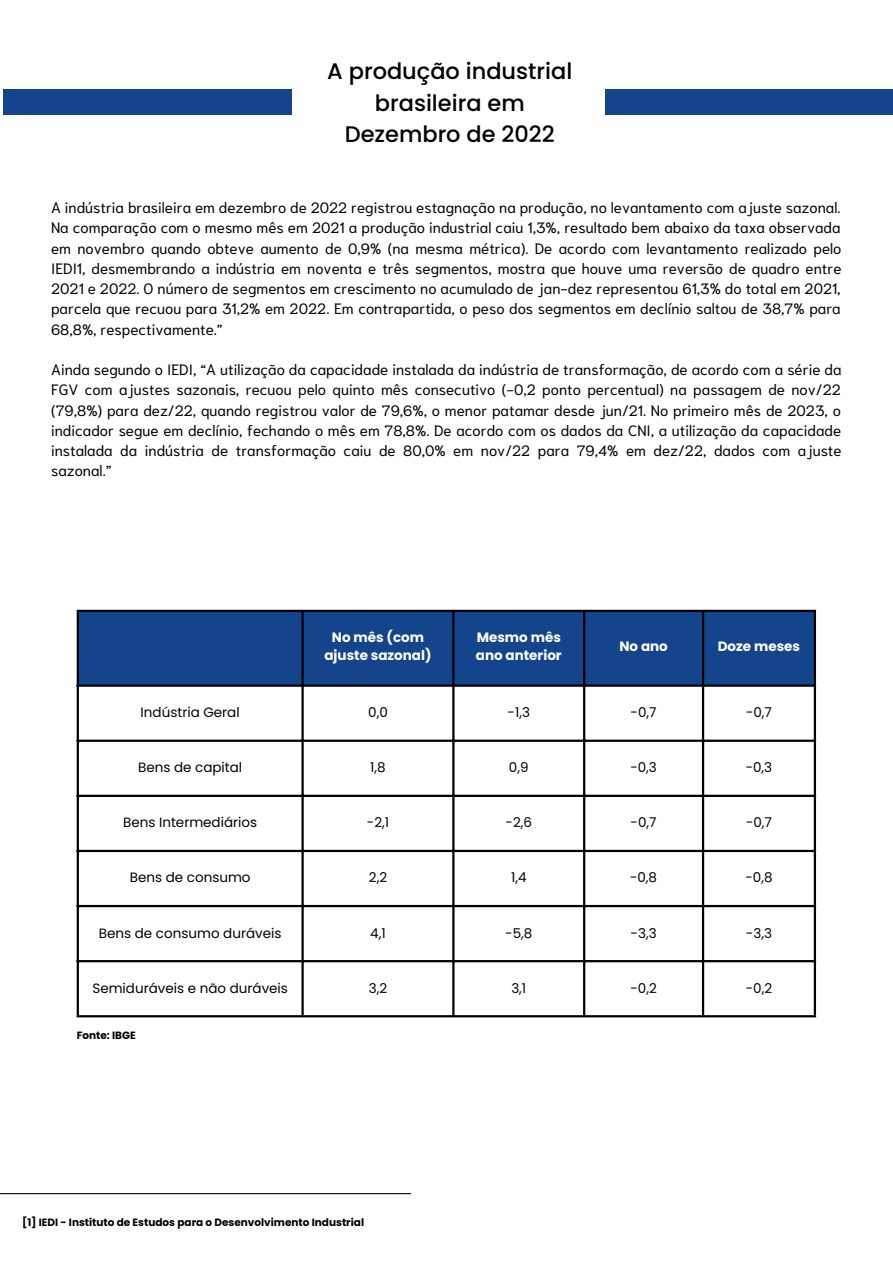
<style>
.page{position:relative;width:893px;height:1264px;background:#fff}
.page>*{position:absolute;margin:0;border:0;box-sizing:border-box;transform-origin:0 0}
.t1{font:500 22.5px/31.5px "Poppins";color:#000;text-align:center}
.t2{font:15px/20.2px "Niramit";color:#000;text-align:justify}
.t3{font:13.5px "Poppins";color:#000}
.t4{font:700 13.5px/18px "Poppins";color:#fff;text-align:center}
.t5{font:700 10.5px "Poppins";color:#000}
</style>
<div class="page">
<div style="left:3px;top:89px;width:289px;height:25px;background:#14448b"></div>
<div style="left:605px;top:89px;width:287px;height:25px;background:#14448b"></div>
<hr style="left:0;top:1193px;width:411px;height:1px;background:#000">
<div style="left:79px;top:612px;width:734px;height:72px;background:#14448b"></div>
<hr style="left:77px;top:612px;width:2px;height:403px;background:#000">
<hr style="left:301px;top:612px;width:3px;height:403px;background:#000">
<hr style="left:452px;top:612px;width:2px;height:403px;background:#000">
<hr style="left:583px;top:612px;width:2px;height:403px;background:#000">
<hr style="left:702px;top:612px;width:2px;height:403px;background:#000">
<hr style="left:813px;top:612px;width:3px;height:403px;background:#000">
<hr style="left:77px;top:609px;width:739px;height:3px;background:#000">
<hr style="left:77px;top:684px;width:739px;height:2px;background:#000">
<hr style="left:77px;top:739px;width:739px;height:3px;background:#000">
<hr style="left:77px;top:794px;width:739px;height:3px;background:#000">
<hr style="left:77px;top:849px;width:739px;height:3px;background:#000">
<hr style="left:77px;top:904px;width:739px;height:3px;background:#000">
<hr style="left:77px;top:960px;width:739px;height:2px;background:#000">
<hr style="left:77px;top:1015px;width:739px;height:2px;background:#000">
<h1 class="t1" style="left:327px;top:55px;width:246px">A produção industrial brasileira em<br>Dezembro de 2022</h1>
<p class="t2" style="left:51px;top:196px;width:791px">A indústria brasileira em dezembro de 2022 registrou estagnação na produção, no levantamento com ajuste sazonal.<br>Na comparação com o mesmo mês em 2021 a produção industrial caiu 1,3%, resultado bem abaixo da taxa observada em novembro quando obteve aumento de 0,9% (na mesma métrica). De acordo com levantamento realizado pelo IEDI1, desmembrando a indústria em noventa e três segmentos, mostra que houve uma reversão de quadro entre 2021 e 2022. O número de segmentos em crescimento no acumulado de jan-dez representou 61,3% do total em 2021, parcela que recuou para 31,2% em 2022. Em contrapartida, o peso dos segmentos em declínio saltou de 38,7% para 68,8%, respectivamente.”</p>
<p class="t2" style="left:51px;top:358px;width:792px">Ainda segundo o IEDI, “A utilização da capacidade instalada da indústria de transformação, de acordo com a série da FGV com ajustes sazonais, recuou pelo quinto mês consecutivo (-0,2 ponto percentual) na passagem de nov/22 (79,8%) para dez/22, quando registrou valor de 79,6%, o menor patamar desde jun/21. No primeiro mês de 2023, o indicador segue em declínio, fechando o mês em 78,8%. De acordo com os dados da CNI, a utilização da capacidade instalada da indústria de transformação caiu de 80,0% em nov/22 para 79,4% em dez/22, dados com ajuste sazonal.”</p>
<p class="t4" style="left:324px;top:628px;width:109px">No mês (com ajuste sazonal)</p>
<p class="t4" style="left:476px;top:628px;width:87px;text-align:left">Mesmo mês ano anterior</p>
<p class="t4" style="left:619px;top:637px;width:50px">No ano</p>
<p class="t4" style="left:717px;top:637px;width:84px">Doze meses</p>
<p class="t3" style="left:141px;top:703px;width:101px">Indústria Geral</p>
<p class="t3" style="left:368px;top:703px;width:21px">0,0</p>
<p class="t3" style="left:507px;top:703px;width:24px">-1,3</p>
<p class="t3" style="left:630px;top:703px;width:27px">-0,7</p>
<p class="t3" style="left:746px;top:703px;width:27px">-0,7</p>
<p class="t3" style="left:138px;top:758px;width:106px">Bens de capital</p>
<p class="t3" style="left:370px;top:758px;width:17px">1,8</p>
<p class="t3" style="left:509px;top:758px;width:21px">0,9</p>
<p class="t3" style="left:630px;top:758px;width:28px">-0,3</p>
<p class="t3" style="left:745px;top:758px;width:28px">-0,3</p>
<p class="t3" style="left:123px;top:813px;width:135px">Bens Intermediários</p>
<p class="t3" style="left:367px;top:813px;width:24px">-2,1</p>
<p class="t3" style="left:505px;top:813px;width:28px">-2,6</p>
<p class="t3" style="left:630px;top:813px;width:27px">-0,7</p>
<p class="t3" style="left:746px;top:813px;width:27px">-0,7</p>
<p class="t3" style="left:130px;top:868px;width:122px">Bens de consumo</p>
<p class="t3" style="left:369px;top:868px;width:20px">2,2</p>
<p class="t3" style="left:511px;top:868px;width:17px">1,4</p>
<p class="t3" style="left:630px;top:868px;width:29px">-0,8</p>
<p class="t3" style="left:745px;top:868px;width:29px">-0,8</p>
<p class="t3" style="left:99px;top:923px;width:184px">Bens de consumo duráveis</p>
<p class="t3" style="left:370px;top:923px;width:17px">4,1</p>
<p class="t3" style="left:505px;top:923px;width:29px">-5,8</p>
<p class="t3" style="left:630px;top:923px;width:27px">-3,3</p>
<p class="t3" style="left:746px;top:923px;width:27px">-3,3</p>
<p class="t3" style="left:92px;top:978px;width:197px">Semiduráveis e não duráveis</p>
<p class="t3" style="left:369px;top:978px;width:20px">3,2</p>
<p class="t3" style="left:511px;top:978px;width:16px">3,1</p>
<p class="t3" style="left:630px;top:978px;width:28px">-0,2</p>
<p class="t3" style="left:745px;top:978px;width:28px">-0,2</p>
<p class="t5" style="left:77px;top:1028px;width:61px">Fonte: IBGE</p>
<p class="t5" style="left:22px;top:1214px;width:343px">[1] IEDI - Instituto de Estudos para o Desenvolvimento Industrial</p>
</div>
